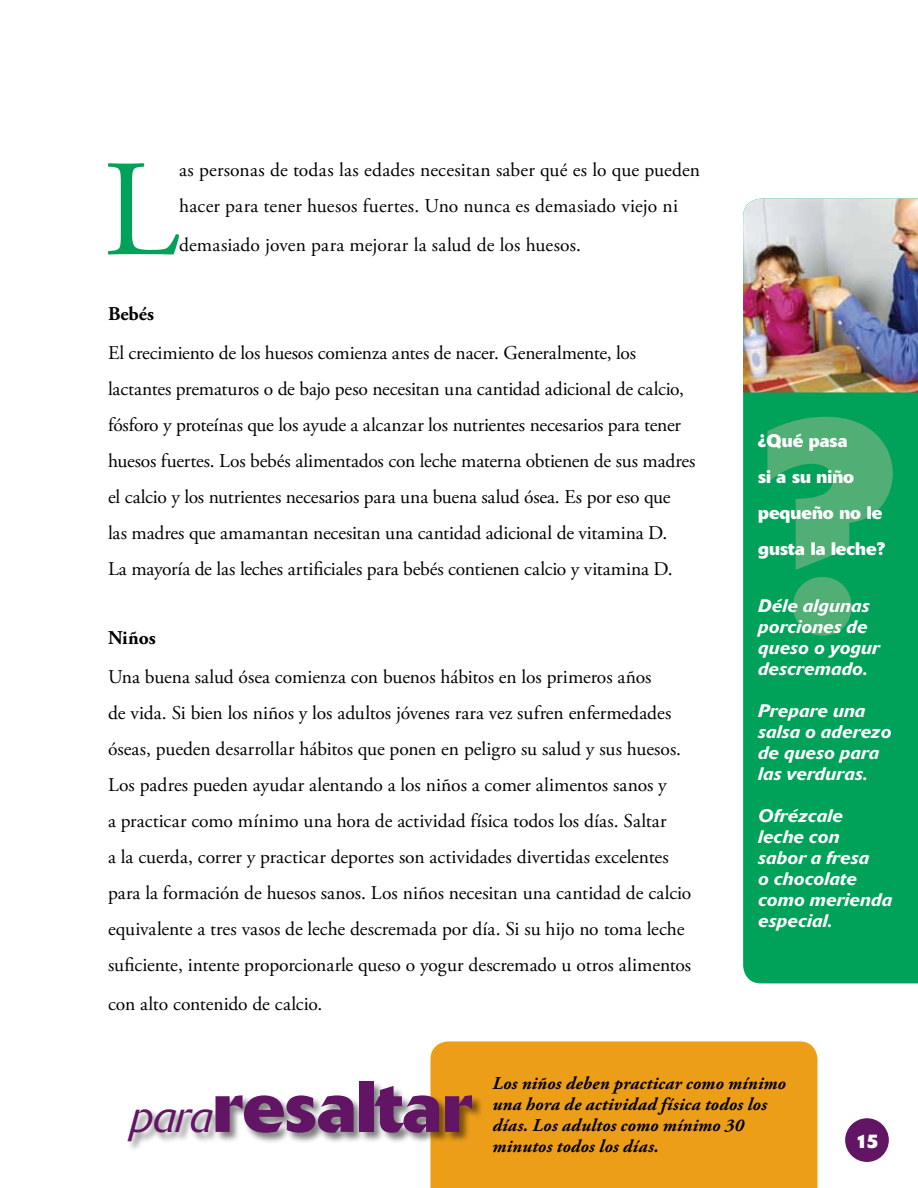
<style>
.page{position:relative;width:918px;height:1188px;background:#fff}
.page>*{position:absolute;margin:0;border:0;box-sizing:border-box;transform-origin:0 0}
.t1{font:700 300px "Delta";color:#51ae74}
.t2{font:137.1px "Adobe Garamond Pro";color:#00a158}
.t3{font:700 72px "Delta";color:#621564}
.t4{font:19.5px/36px "Adobe Garamond Pro";letter-spacing:-.005em;color:#000}
.t5{font:700 19.5px "Adobe Garamond Pro";color:#000}
.t6{font:700 19.5px "Delta";color:#fff}
.t7{font:italic 500 18px/21px "Delta";letter-spacing:.01em;color:#fff}
.t8{font:italic 700 18px/21px "Adobe Garamond Pro";letter-spacing:.005em;color:#000}
.t9{font:700 18px/36px "Delta";letter-spacing:.005em;color:#fff}
.s1{font-weight:300;font-style:italic;font-size:45px}
</style>
<div class="page">
<div style="left:845px;top:1118px;width:44px;height:44px;background:#621564;border-radius:50%"></div>
<svg style="left:743px;top:392px;width:175px;height:591px;background:#05a25b"></svg>
<img style="left:743px;top:199px;width:175px;height:193px">
<div style="left:430px;top:1041px;width:387px;height:147px;background:#ed9e19"></div>
<div style="left:128px;top:1081px;width:356px;height:72px;background:#000;opacity:.5"></div>
<h2 class="t2" style="left:103px;top:128px;width:77px">L</h2>
<p class="t4" style="left:179px;top:153px;width:523px">as personas de todas las edades necesitan saber qué es lo que pueden hacer para tener huesos fuertes. Uno nunca es demasiado viejo ni</p>
<p class="t4" style="left:179px;top:228px;width:403px">demasiado joven para mejorar la salud de los huesos.</p>
<p class="t5" style="left:108px;top:303px;width:48px">Bebés</p>
<p class="t4" style="left:108px;top:336px;width:589px">El crecimiento de los huesos comienza antes de nacer. Generalmente, los lactantes prematuros o de bajo peso necesitan una cantidad adicional de calcio, fósforo y proteínas que los ayude a alcanzar los nutrientes necesarios para tener huesos fuertes. Los bebés alimentados con leche materna obtienen de sus madres el calcio y los nutrientes necesarios para una buena salud ósea. Es por eso que<br>las madres que amamantan necesitan una cantidad adicional de vitamina D.<br>La mayoría de las leches artificiales para bebés contienen calcio y vitamina D.</p>
<p class="t5" style="left:108px;top:627px;width:49px">Niños</p>
<p class="t4" style="left:108px;top:660px;width:585px">Una buena salud ósea comienza con buenos hábitos en los primeros años<br>de vida. Si bien los niños y los adultos jóvenes rara vez sufren enfermedades óseas, pueden desarrollar hábitos que ponen en peligro su salud y sus huesos.<br>Los padres pueden ayudar alentando a los niños a comer alimentos sanos y<br>a practicar como mínimo una hora de actividad física todos los días. Saltar<br>a la cuerda, correr y practicar deportes son actividades divertidas excelentes para la formación de huesos sanos. Los niños necesitan una cantidad de calcio equivalente a tres vasos de leche descremada por día. Si su hijo no toma leche suficiente, intente proporcionarle queso o yogur descremado u otros alimentos</p>
<p class="t4" style="left:108px;top:987px;width:216px">con alto contenido de calcio.</p>
<h1 class="t1" style="left:762px;top:342px;width:133px">?</h1>
<p class="t9" style="left:758px;top:422px;width:128px">¿Qué pasa<br>si a su niño pequeño no le gusta la leche?</p>
<p class="t7" style="left:758px;top:595px;width:123px">Déle algunas porciones de queso o yogur descremado.</p>
<p class="t7" style="left:758px;top:700px;width:135px">Prepare una salsa o aderezo de queso para las verduras.</p>
<p class="t7" style="left:758px;top:805px;width:136px">Ofrézcale leche con<br>sabor a fresa<br>o chocolate como merienda especial.</p>
<h3 class="t3" style="left:131px;top:1062px;width:343px"><span class="s1">para</span>resaltar</h3>
<p class="t8" style="left:492px;top:1074px;width:295px">Los niños deben practicar como mínimo una hora de actividad física todos los días. Los adultos como mínimo 30 minutos todos los días.</p>
<p class="t6" style="left:856px;top:1129px;width:24px">15</p>
</div>
